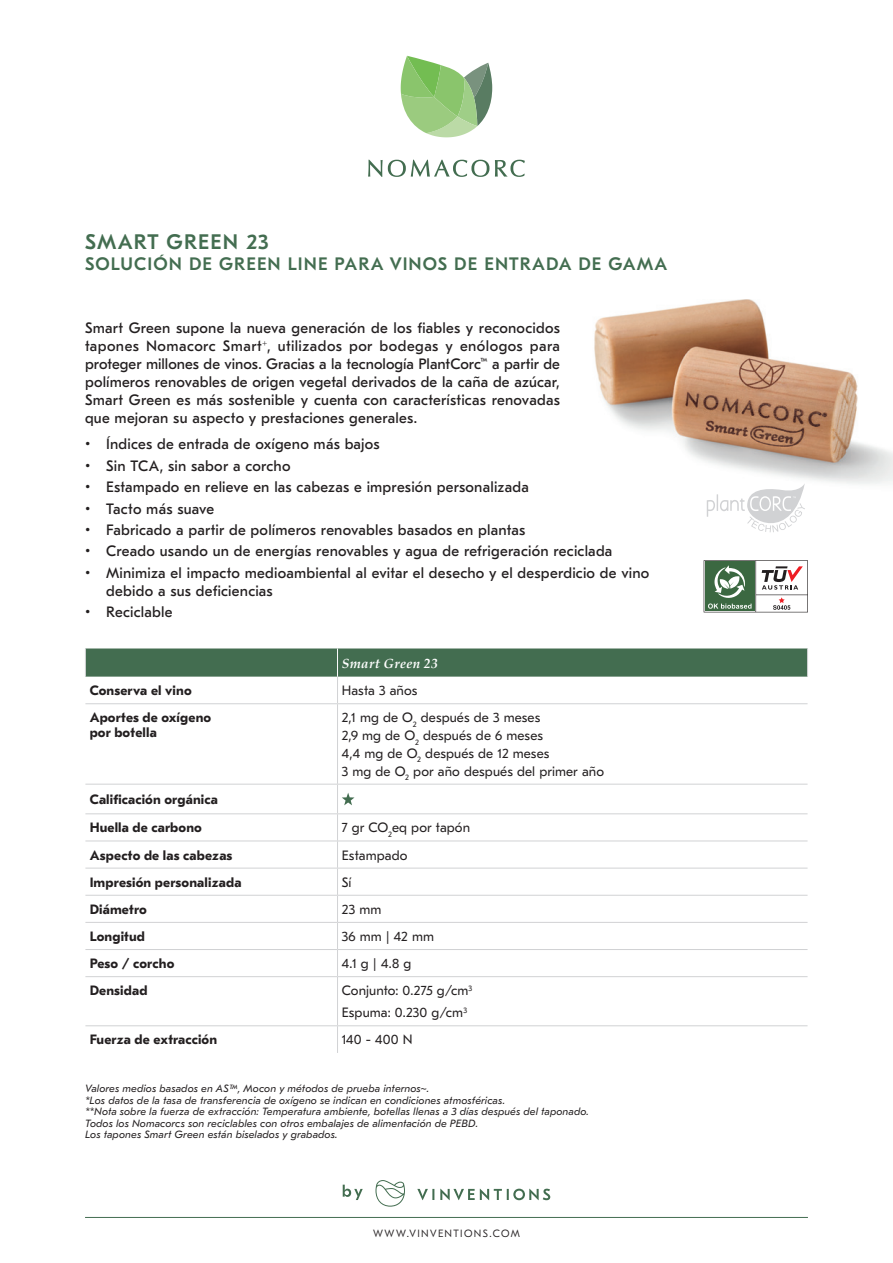
<style>
.page{position:relative;width:893px;height:1263px;background:#fff}
.page>*{position:absolute;margin:0;border:0;box-sizing:border-box;transform-origin:0 0}
.t1{font:500 21px "GT Eesti Pro Text";letter-spacing:.06em;color:#436d50}
.t2{font:500 18px "GT Eesti Pro Text";letter-spacing:.06em;color:#436d50}
.t3{font:15px/18px "GT Eesti Pro Text";letter-spacing:.015em;color:#231f20;text-align:justify}
.t4{font:13.5px/17.7px "GT Eesti Pro Text";letter-spacing:.005em;color:#231f20}
.t5{font:700 13.5px/14.9px "GT Eesti Pro Text";letter-spacing:.01em;color:#231f20}
.t6{font:italic 700 13.5px "Palatino";letter-spacing:.03em;color:#fff}
.t7{font:italic 10.5px/11.6px "GT Eesti Pro Text";letter-spacing:.015em;color:#231f20}
.t8{font:300 10.5px "GT Eesti Pro Text";letter-spacing:.13em;color:#231f20}
</style>
<div class="page">
<img style="left:594px;top:299px;width:299px;height:217px">
<svg style="left:401px;top:56px;width:91px;height:81px"></svg>
<svg style="left:495px;top:160px;width:30px;height:17px"></svg>
<svg style="left:368px;top:160px;width:121px;height:17px"></svg>
<hr style="left:85px;top:703px;width:252px;height:1px;background:#d1d2d4">
<hr style="left:338px;top:703px;width:469px;height:1px;background:#d1d2d4">
<hr style="left:337px;top:704px;width:1px;height:80px;background:#d1d2d4">
<hr style="left:85px;top:784px;width:252px;height:1px;background:#d1d2d4">
<hr style="left:338px;top:784px;width:469px;height:1px;background:#d1d2d4">
<hr style="left:85px;top:840px;width:252px;height:1px;background:#d1d2d4">
<hr style="left:338px;top:840px;width:469px;height:1px;background:#d1d2d4">
<hr style="left:85px;top:868px;width:252px;height:1px;background:#d1d2d4">
<hr style="left:338px;top:868px;width:469px;height:1px;background:#d1d2d4">
<hr style="left:337px;top:977px;width:1px;height:48px;background:#d1d2d4">
<hr style="left:85px;top:1025px;width:252px;height:1px;background:#d1d2d4">
<hr style="left:338px;top:1025px;width:469px;height:1px;background:#d1d2d4">
<svg style="left:337px;top:1026px;width:1px;height:27px"></svg>
<hr style="left:85px;top:813px;width:252px;height:1px;background:#d1d2d4">
<hr style="left:338px;top:813px;width:469px;height:1px;background:#d1d2d4">
<hr style="left:85px;top:895px;width:252px;height:1px;background:#d1d2d4">
<hr style="left:338px;top:895px;width:469px;height:1px;background:#d1d2d4">
<hr style="left:85px;top:922px;width:252px;height:1px;background:#d1d2d4">
<hr style="left:338px;top:922px;width:469px;height:1px;background:#d1d2d4">
<hr style="left:85px;top:949px;width:252px;height:1px;background:#d1d2d4">
<hr style="left:338px;top:949px;width:469px;height:1px;background:#d1d2d4">
<hr style="left:85px;top:976px;width:252px;height:1px;background:#d1d2d4">
<hr style="left:338px;top:976px;width:469px;height:1px;background:#d1d2d4">
<svg style="left:85px;top:648px;width:723px;height:55px"></svg>
<svg style="left:337px;top:784px;width:17px;height:192px"></svg>
<svg style="left:343px;top:1185px;width:20px;height:15px"></svg>
<svg style="left:417px;top:1189px;width:133px;height:11px"></svg>
<svg style="left:375px;top:1180px;width:30px;height:26px"></svg>
<hr style="left:85px;top:1217px;width:723px;height:1px;background:#436d50">
<svg style="left:707px;top:483px;width:98px;height:49px"></svg>
<svg style="left:704px;top:560px;width:104px;height:52px"></svg>
<h1 class="t1" style="left:85px;top:230px;width:185px">SMART GREEN 23</h1>
<p class="t2" style="left:85px;top:255px;width:583px">SOLUCIÓN DE GREEN LINE PARA VINOS DE ENTRADA DE GAMA</p>
<p class="t3" style="left:85px;top:319px;width:476px">Smart Green supone la nueva generación de los fiables y reconocidos tapones Nomacorc Smart<sup>+</sup>, utilizados por bodegas y enólogos para proteger millones de vinos. Gracias a la tecnología PlantCorc<sup>™</sup> a partir de polímeros renovables de origen vegetal derivados de la caña de azúcar, Smart Green es más sostenible y cuenta con características renovadas que mejoran su aspecto y prestaciones generales.</p>
<p class="t3" style="left:85px;top:435px;width:296px">• Índices de entrada de oxígeno más bajos</p>
<p class="t3" style="left:85px;top:457px;width:207px">• Sin TCA, sin sabor a corcho</p>
<p class="t3" style="left:85px;top:478px;width:445px">• Estampado en relieve en las cabezas e impresión personalizada</p>
<p class="t3" style="left:85px;top:500px;width:131px">• Tacto más suave</p>
<p class="t3" style="left:85px;top:521px;width:442px">• Fabricado a partir de polímeros renovables basados en plantas</p>
<p class="t3" style="left:85px;top:542px;width:529px">• Creado usando un de energías renovables y agua de refrigeración reciclada</p>
<p class="t3" style="left:106px;top:564px;width:545px;text-indent:-21px">• Minimiza el impacto medioambiental al evitar el desecho y el desperdicio de vino debido a sus deficiencias</p>
<p class="t3" style="left:85px;top:603px;width:89px">• Reciclable</p>
<p class="t6" style="left:342px;top:652px;width:98px">Smart Green 23</p>
<p class="t5" style="left:90px;top:683px;width:104px">Conserva el vino</p>
<p class="t4" style="left:342px;top:682px;width:77px">Hasta 3 años</p>
<p class="t5" style="left:90px;top:711px;width:123px">Aportes de oxígeno por botella</p>
<p class="t4" style="left:342px;top:709px;width:264px">2,1 mg de O<sub>2</sub> después de 3 meses<br>2,9 mg de O<sub>2</sub> después de 6 meses<br>4,4 mg de O<sub>2</sub> después de 12 meses<br>3 mg de O<sub>2</sub> por año después del primer año</p>
<p class="t5" style="left:90px;top:785px;width:130px;line-height:28.3px">Calificación orgánica<br>Huella de carbono</p>
<p class="t4" style="left:342px;top:819px;width:130px">7 gr CO<sub>2</sub>eq por tapón</p>
<p class="t5" style="left:90px;top:848px;width:144px">Aspecto de las cabezas</p>
<p class="t4" style="left:342px;top:846px;width:67px">Estampado</p>
<p class="t5" style="left:90px;top:875px;width:153px">Impresión personalizada</p>
<p class="t4" style="left:342px;top:873px;width:11px">Sí</p>
<p class="t5" style="left:90px;top:902px;width:59px">Diámetro</p>
<p class="t4" style="left:342px;top:901px;width:41px">23 mm</p>
<p class="t5" style="left:90px;top:929px;width:57px">Longitud</p>
<p class="t4" style="left:342px;top:928px;width:94px">36 mm | 42 mm</p>
<p class="t5" style="left:90px;top:956px;width:86px">Peso / corcho</p>
<p class="t4" style="left:342px;top:955px;width:71px">4.1 g | 4.8 g</p>
<p class="t5" style="left:90px;top:983px;width:59px">Densidad</p>
<p class="t4" style="left:342px;top:980px;width:132px;line-height:22px">Conjunto: 0.275 g/cm<sup>3<br></sup>Espuma: 0.230 g/cm<sup>3</sup></p>
<p class="t5" style="left:90px;top:1033px;width:129px">Fuerza de extracción</p>
<p class="t4" style="left:342px;top:1031px;width:72px">140 - 400 N</p>
<p class="t7" style="left:85px;top:1083px;width:505px">Valores medios basados en ASTM, Mocon y métodos de prueba internos~.<br>*Los datos de la tasa de transferencia de oxígeno se indican en condiciones atmosféricas.<br>**Nota sobre la fuerza de extracción: Temperatura ambiente, botellas llenas a 3 días después del taponado.<br>Todos los Nomacorcs son reciclables con otros embalajes de alimentación de PEBD.<br>Los tapones Smart Green están biselados y grabados.</p>
<p class="t8" style="left:373px;top:1228px;width:148px">WWW.VINVENTIONS.COM</p>
</div>
